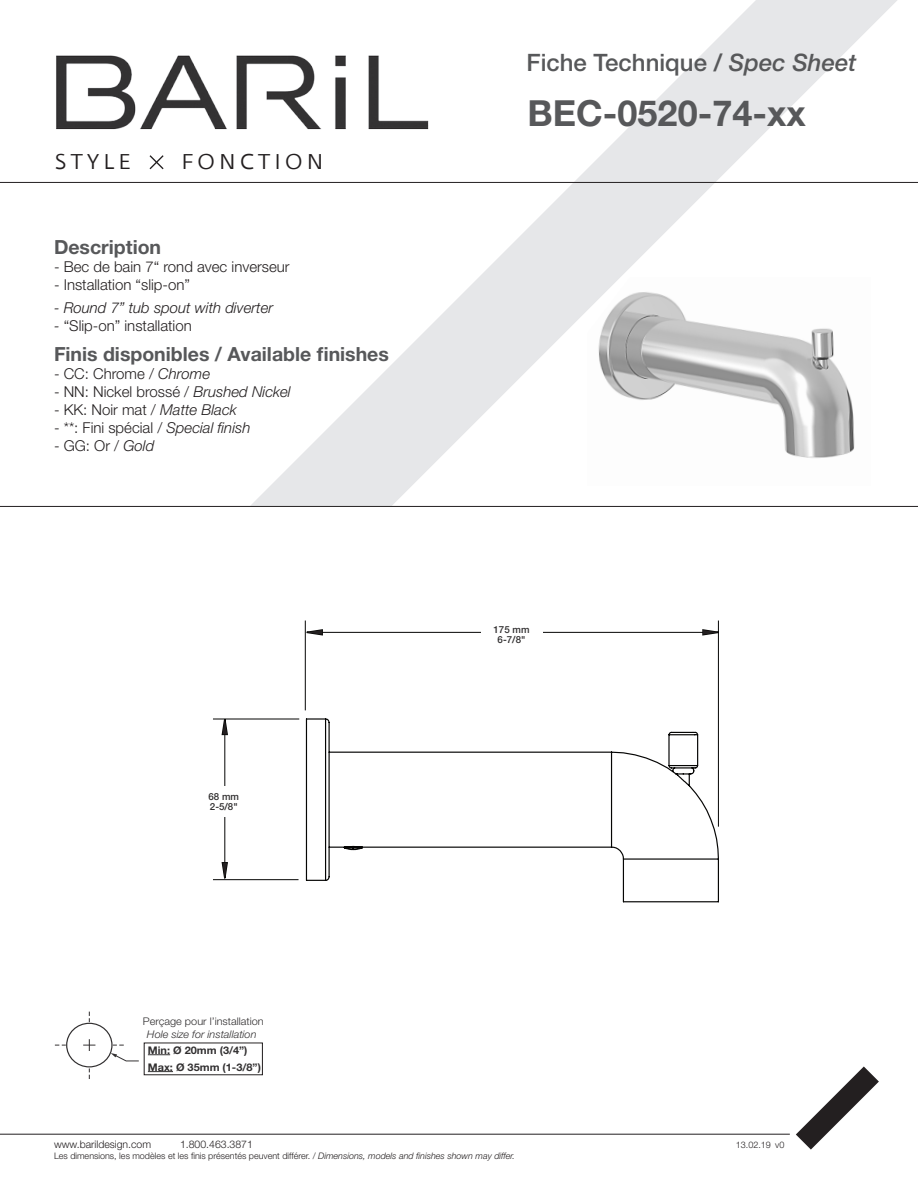
<style>
.page{position:relative;width:918px;height:1188px;background:#fff}
.page>*{position:absolute;margin:0;border:0;box-sizing:border-box;transform-origin:0 0}
.t1{font:700 36px "Helvetica Neue LT Std";color:#57585a}
.t2{font:500 24px "Helvetica Neue LT Std";color:#57585a}
.t3{font:21.3px "Fedra Sans Greek Book TF";letter-spacing:.2em;color:#231f20}
.t4{font:700 19.5px "Helvetica Neue LT Std";color:#57585a}
.t5{font:300 15px "Helvetica Neue LT Std";color:#231f20}
.t6{font:italic 300 15px "Helvetica Neue LT Std";color:#231f20}
.t7{font:300 10.5px/13.6px "Helvetica Neue LT Std";color:#312f30;text-align:center;scale:1.04 1}
.t8{font:300 10.5px "Helvetica Neue LT Std";color:#231f20}
.t9{font:700 10.5px/16.8px "Helvetica Neue LT Std";color:#312f30;scale:1.04 1}
.t10{font:italic 300 10.5px "Helvetica Neue LT Std";color:#312f30;scale:1.04 1}
.Measurements{font:500 9.75px "Helvetica Neue LT Std";color:#312f30}
.t11{font:300 9px "Helvetica Neue LT Std";color:#231f20}
.s1{font-style:italic}
</style>
<div class="page">
<svg style="left:250px;top:0;width:648px;height:506px"></svg>
<img style="left:54px;top:54px;width:378px;height:128px">
<svg style="left:148px;top:154px;width:17px;height:17px"></svg>
<hr style="left:0;top:182px;width:918px;height:1px;background:#231f20">
<hr style="left:0;top:506px;width:918px;height:1px;background:#231f20">
<hr style="left:0;top:1134px;width:790px;height:1px;background:#231f20">
<svg style="left:796px;top:1066px;width:83px;height:84px"></svg>
<svg style="left:305px;top:718px;width:414px;height:185px"></svg>
<hr style="left:718px;top:621px;width:1px;height:206px;background:#050504">
<hr style="left:305px;top:621px;width:1px;height:89px;background:#050504">
<svg style="left:305px;top:628px;width:414px;height:8px"></svg>
<hr style="left:213px;top:719px;width:86px;height:1px;background:#050504">
<hr style="left:213px;top:879px;width:86px;height:1px;background:#050504">
<svg style="left:221px;top:718px;width:8px;height:162px"></svg>
<div style="left:481px;top:619px;width:61px;height:30px;background:#fff"></div>
<div style="left:193px;top:787px;width:62px;height:30px;background:#fff"></div>
<img style="left:587px;top:277px;width:284px;height:209px">
<svg style="left:148px;top:1054px;width:22px;height:1px"></svg>
<svg style="left:148px;top:1071px;width:25px;height:1px"></svg>
<div style="left:66px;top:1023px;width:47px;height:44px;border:1px solid #312f30;border-radius:50%"></div>
<svg style="left:83px;top:1039px;width:12px;height:12px"></svg>
<svg style="left:111px;top:1053px;width:28px;height:9px"></svg>
<h2 class="t2" style="left:526px;top:48px;width:331px">Fiche Technique / <span class="s1">Spec Sheet</span></h2>
<h3 class="t3" style="left:55px;top:151px;width:77px">STYLE</h3>
<h3 class="t3" style="left:181px;top:151px;width:144px">FONCTION</h3>
<p class="t4" style="left:54px;top:235px;width:109px">Description</p>
<p class="t5" style="left:54px;top:258px;width:237px">- Bec de bain 7“ rond avec inverseur</p>
<p class="t5" style="left:54px;top:276px;width:138px">- Installation “slip-on”</p>
<p class="t6" style="left:54px;top:298px;width:221px">- Round 7” tub spout with diverter</p>
<p class="t5" style="left:54px;top:316px;width:139px"><span class="s1">-</span> “Slip-on” installation</p>
<p class="t4" style="left:54px;top:342px;width:336px">Finis disponibles / Available finishes</p>
<p class="t5" style="left:54px;top:364px;width:158px">- CC: Chrome / <span class="s1">Chrome</span></p>
<p class="t5" style="left:54px;top:382px;width:238px">- NN: Nickel brossé / <span class="s1">Brushed Nickel</span></p>
<p class="t5" style="left:54px;top:400px;width:184px">- KK: Noir mat / <span class="s1">Matte Black</span></p>
<p class="t5" style="left:54px;top:418px;width:198px">- **: Fini spécial / <span class="s1">Special finish</span></p>
<p class="t5" style="left:54px;top:436px;width:102px">- GG: Or / <span class="s1">Gold</span></p>
<p class="Measurements" style="left:209px;top:791px;width:32px">68 mm</p>
<p class="Measurements" style="left:210px;top:801px;width:29px">2-5/8"</p>
<p class="t7" style="left:143px;top:1014px;width:118px">Perçage pour l’installation<br><span class="s1">Hole size for installation</span></p>
<p class="t9" style="left:148px;top:1041px;width:110px">Min: Ø 20mm (3/4”)<br>Max: Ø 35mm (1-3/8”)</p>
<p class="t1" style="left:528px;top:91px;width:280px">BEC-0520-74-xx</p>
<p class="Measurements" style="left:494px;top:623px;width:37px">175 mm</p>
<p class="Measurements" style="left:498px;top:634px;width:29px">6-7/8"</p>
<p class="t8" style="left:54px;top:1138px;width:99px">www.barildesign.com</p>
<p class="t8" style="left:180px;top:1138px;width:74px">1.800.463.3871</p>
<p class="t11" style="left:736px;top:1139px;width:37px">13.02.19</p>
<p class="t11" style="left:54px;top:1150px;width:463px">Les dimensions, les modèles et les finis présentés peuvent différer. / <span class="s1">Dimensions, models and finishes shown may differ.</span></p>
<p class="t11" style="left:775px;top:1140px;width:11px">v0</p>
<p class="t10" style="left:146px;top:1144px;width:107px">Hole size for installation</p>
</div>
